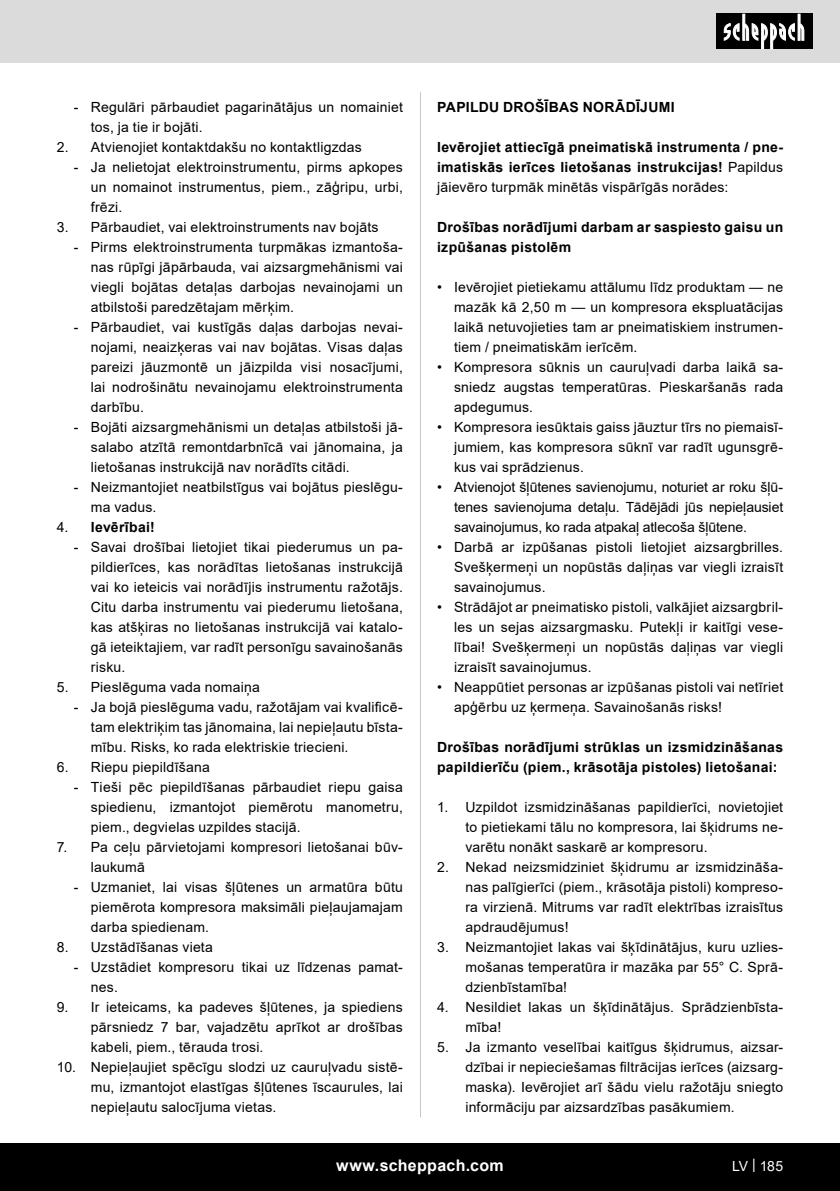
<style>
.page{position:relative;width:840px;height:1191px;background:#fff}
.page>*{position:absolute;margin:0;border:0;box-sizing:border-box;transform-origin:0 0}
.t1{font:700 16px "Arial";letter-spacing:.02em;color:#fff}
.t2{font:14px/20px "Arial";letter-spacing:.015em;color:#000;text-align:justify}
.Subheadline{font:700 14px/20px "Arial";letter-spacing:.02em;color:#000}
.t3{font:14px "Arial";color:#fff}
.s1{font-weight:400}
</style>
<div class="page">
<div style="left:0;top:0;width:839px;height:63px;background:#dbdbdb"></div>
<div style="left:0;top:1143px;width:839px;height:48px;background:#000"></div>
<div style="left:716px;top:14px;width:96px;height:35px;background:#000"></div>
<svg style="left:723px;top:14px;width:81px;height:35px"></svg>
<hr style="left:420px;top:92px;width:1px;height:1025px;background:#c7c7c7">
<p class="t2" style="left:91px;top:97px;width:313px;text-indent:-17px">- Regulāri pārbaudiet pagarinātājus un nomainiet tos, ja tie ir bojāti.</p>
<p class="t2" style="left:57px;top:137px;width:306px">2. Atvienojiet kontaktdakšu no kontaktligzdas</p>
<p class="t2" style="left:91px;top:157px;width:313px;text-indent:-17px">- Ja nelietojat elektroinstrumentu, pirms apkopes un nomainot instrumentus, piem., zāģripu, urbi, frēzi.</p>
<p class="t2" style="left:57px;top:217px;width:323px">3. Pārbaudiet, vai elektroinstruments nav bojāts</p>
<p class="t2" style="left:91px;top:237px;width:313px;text-indent:-17px">- Pirms elektroinstrumenta turpmākas izmantoša&shy;nas rūpīgi jāpārbauda, vai aizsargmehānismi vai viegli bojātas detaļas darbojas nevainojami un atbilstoši paredzētajam mērķim.</p>
<p class="t2" style="left:91px;top:317px;width:313px;text-indent:-17px">- Pārbaudiet, vai kustīgās daļas darbojas nevai&shy;nojami, neaizķeras vai nav bojātas. Visas daļas pareizi jāuzmontē un jāizpilda visi nosacījumi, lai nodrošinātu nevainojamu elektroinstrumenta darbību.</p>
<p class="t2" style="left:91px;top:417px;width:313px;text-indent:-17px">- Bojāti aizsargmehānismi un detaļas atbilstoši jā&shy;salabo atzītā remontdarbnīcā vai jānomaina, ja lietošanas instrukcijā nav norādīts citādi.</p>
<p class="t2" style="left:91px;top:477px;width:313px;text-indent:-17px">- Neizmantojiet neatbilstīgus vai bojātus pieslēgu&shy;ma vadus.</p>
<p class="Subheadline" style="left:57px;top:517px;width:100px"><span class="s1">4.</span> Ievērībai!</p>
<p class="t2" style="left:91px;top:537px;width:313px;text-indent:-17px">- Savai drošībai lietojiet tikai piederumus un pa&shy;pildierīces, kas norādītas lietošanas instrukcijā vai ko ieteicis vai norādījis instrumentu ražotājs.<br>Citu darba instrumentu vai piederumu lietošana, kas atšķiras no lietošanas instrukcijā vai katalo&shy;gā ieteiktajiem, var radīt personīgu savainošanās risku.</p>
<p class="t2" style="left:57px;top:677px;width:205px">5. Pieslēguma vada nomaiņa</p>
<p class="t2" style="left:91px;top:697px;width:313px;text-indent:-17px">- Ja bojā pieslēguma vadu, ražotājam vai kvalificē&shy;tam elektriķim tas jānomaina, lai nepieļautu bīsta&shy;mību. Risks, ko rada elektriskie triecieni.</p>
<p class="t2" style="left:57px;top:757px;width:155px">6. Riepu piepildīšana</p>
<p class="t2" style="left:91px;top:777px;width:313px;text-indent:-17px">- Tieši pēc piepildīšanas pārbaudiet riepu gaisa spiedienu, izmantojot piemērotu manometru, piem., degvielas uzpildes stacijā.</p>
<p class="t2" style="left:91px;top:837px;width:313px;text-indent:-34px">7. Pa ceļu pārvietojami kompresori lietošanai būv&shy;laukumā</p>
<p class="t2" style="left:91px;top:877px;width:313px;text-indent:-17px">- Uzmaniet, lai visas šļūtenes un armatūra būtu piemērota kompresora maksimāli pieļaujamajam darba spiedienam.</p>
<p class="t2" style="left:57px;top:937px;width:158px">8. Uzstādīšanas vieta</p>
<p class="t2" style="left:91px;top:957px;width:313px;text-indent:-17px">- Uzstādiet kompresoru tikai uz līdzenas pamat&shy;nes.</p>
<p class="t2" style="left:91px;top:997px;width:313px;text-indent:-34px">9. Ir ieteicams, ka padeves šļūtenes, ja spiediens pārsniedz 7 bar, vajadzētu aprīkot ar drošības kabeli, piem., tērauda trosi.</p>
<p class="t2" style="left:91px;top:1057px;width:313px;text-indent:-34px">10. Nepieļaujiet spēcīgu slodzi uz cauruļvadu sistē&shy;mu, izmantojot elastīgas šļūtenes īscaurules, lai nepieļautu salocījuma vietas.</p>
<p class="Subheadline" style="left:437px;top:97px;width:239px">PAPILDU DROŠĪBAS NORĀDĪJUMI</p>
<p class="Subheadline" style="left:437px;top:137px;width:347px;text-align:justify">Ievērojiet attiecīgā pneimatiskā instrumenta / pne&shy;imatiskās ierīces lietošanas instrukcijas! <span class="s1">Papildus jāievēro turpmāk minētās vispārīgās norādes:</span></p>
<p class="Subheadline" style="left:437px;top:217px;width:347px">Drošības norādījumi darbam ar saspiesto gaisu un izpūšanas pistolēm</p>
<p class="t2" style="left:454px;top:277px;width:330px;text-indent:-17px">• Ievērojiet pietiekamu attālumu līdz produktam — ne mazāk kā 2,50 m — un kompresora ekspluatācijas laikā netuvojieties tam ar pneimatiskiem instrumen&shy;tiem / pneimatiskām ierīcēm.</p>
<p class="t2" style="left:454px;top:357px;width:330px;text-indent:-17px">• Kompresora sūknis un cauruļvadi darba laikā sa&shy;sniedz augstas temperatūras. Pieskaršanās rada apdegumus.</p>
<p class="t2" style="left:454px;top:417px;width:330px;text-indent:-17px">• Kompresora iesūktais gaiss jāuztur tīrs no piemaisī&shy;jumiem, kas kompresora sūknī var radīt ugunsgrē&shy;kus vai sprādzienus.</p>
<p class="t2" style="left:454px;top:477px;width:330px;text-indent:-17px">• Atvienojot šļūtenes savienojumu, noturiet ar roku šļū&shy;tenes savienojuma detaļu. Tādējādi jūs nepieļausiet savainojumus, ko rada atpakaļ atlecoša šļūtene.</p>
<p class="t2" style="left:454px;top:537px;width:330px;text-indent:-17px">• Darbā ar izpūšanas pistoli lietojiet aizsargbrilles.<br>Svešķermeņi un nopūstās daļiņas var viegli izraisīt savainojumus.</p>
<p class="t2" style="left:454px;top:597px;width:330px;text-indent:-17px">• Strādājot ar pneimatisko pistoli, valkājiet aizsargbril&shy;les un sejas aizsargmasku. Putekļi ir kaitīgi vese&shy;lībai! Svešķermeņi un nopūstās daļiņas var viegli izraisīt savainojumus.</p>
<p class="t2" style="left:454px;top:677px;width:330px;text-indent:-17px">• Neappūtiet personas ar izpūšanas pistoli vai netīriet apģērbu uz ķermeņa. Savainošanās risks!</p>
<p class="Subheadline" style="left:437px;top:737px;width:347px">Drošības norādījumi strūklas un izsmidzināšanas papildierīču (piem., krāsotāja pistoles) lietošanai:</p>
<p class="t2" style="left:465px;top:797px;width:319px;text-indent:-28px">1. Uzpildot izsmidzināšanas papildierīci, novietojiet to pietiekami tālu no kompresora, lai šķidrums ne&shy;varētu nonākt saskarē ar kompresoru.</p>
<p class="t2" style="left:465px;top:857px;width:319px;text-indent:-28px">2. Nekad neizsmidziniet šķidrumu ar izsmidzināša&shy;nas palīgierīci (piem., krāsotāja pistoli) kompreso&shy;ra virzienā. Mitrums var radīt elektrības izraisītus apdraudējumus!</p>
<p class="t2" style="left:465px;top:937px;width:319px;text-indent:-28px">3. Neizmantojiet lakas vai šķīdinātājus, kuru uzlies&shy;mošanas temperatūra ir mazāka par 55° C. Sprā&shy;dzienbīstamība!</p>
<p class="t2" style="left:465px;top:997px;width:319px;text-indent:-28px">4. Nesildiet lakas un šķīdinātājus. Sprādzienbīsta&shy;mība!</p>
<p class="t2" style="left:465px;top:1037px;width:319px;text-indent:-28px">5. Ja izmanto veselībai kaitīgus šķidrumus, aizsar&shy;dzībai ir nepieciešamas filtrācijas ierīces (aizsarg&shy;maska). Ievērojiet arī šādu vielu ražotāju sniegto informāciju par aizsardzības pasākumiem.</p>
<p class="t1" style="left:336px;top:1154px;width:169px">www.scheppach.com</p>
<p class="t3" style="left:731px;top:1156px;width:53px">LV | 185</p>
</div>
